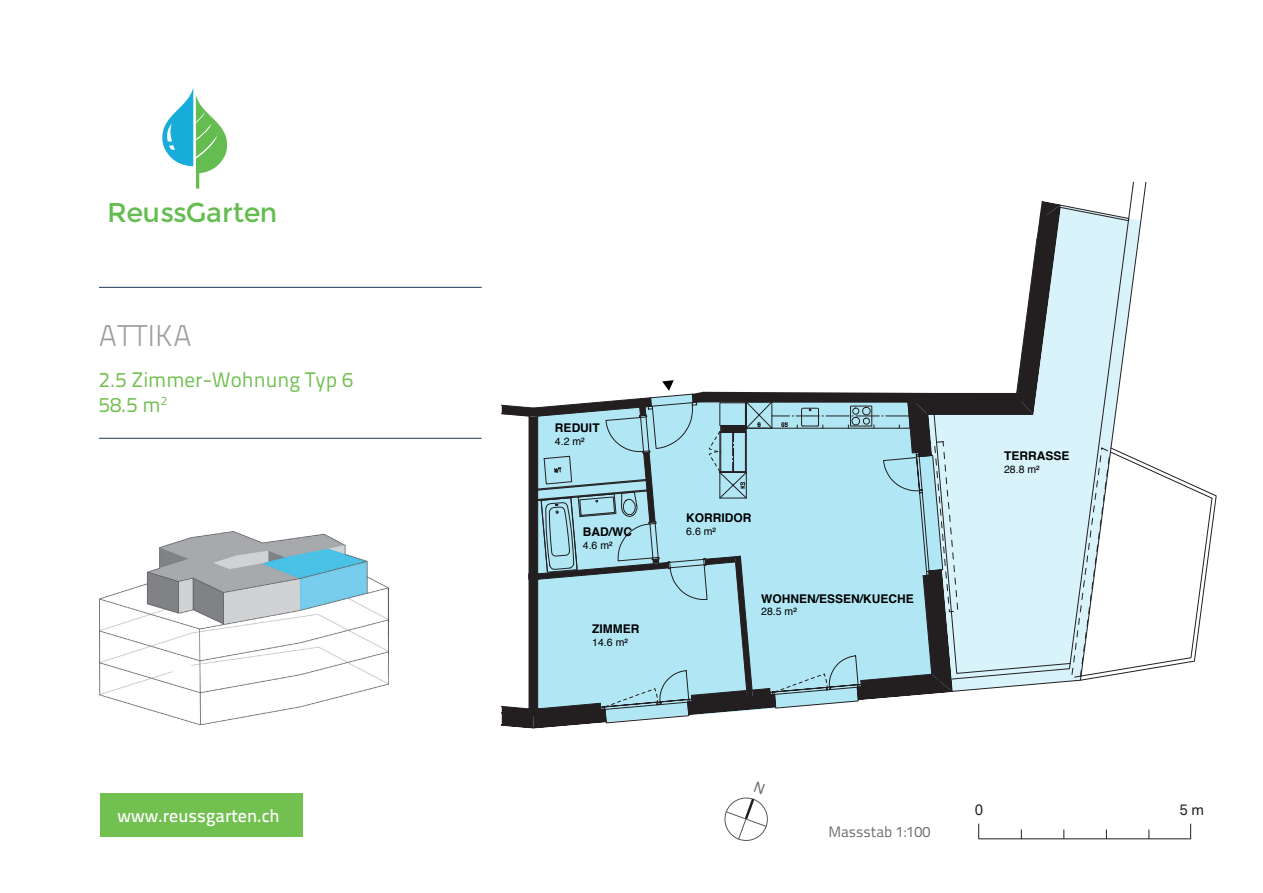
<style>
.page{position:relative;width:1263px;height:893px;background:#fff}
.page>*{position:absolute;margin:0;border:0;box-sizing:border-box;transform-origin:0 0}
.t1{font:30px "Titillium Text 25 L 250 wt";letter-spacing:.01em;color:#9d9fa2}
.t2{font:27.15px "Montserrat";letter-spacing:-.01em;color:#65bd51}
.t3{font:21px/25.5px "Titillium Text 25 L 400 wt";color:#71c050}
.t4{font:18px "Titillium Text 25 L 600 wt";color:#fff}
.t5{font:15px "Titillium Text 25 L 400 wt";color:#6c6d70}
.t6{font:15px "Akkurat";color:#231f20}
.t7{font:700 12px "Helvetica";color:#000001}
.t8{font:10.5px "Helvetica";color:#000001}
</style>
<div class="page">
<svg style="left:162px;top:87px;width:66px;height:102px"></svg>
<hr style="left:99px;top:287px;width:383px;height:1px;background:#1d3957">
<hr style="left:99px;top:438px;width:383px;height:1px;background:#1d3957">
<div style="left:100px;top:793px;width:203px;height:44px;background:#71c050"></div>
<img style="left:100px;top:531px;width:288px;height:194px">
<hr style="left:978px;top:838px;width:213px;height:1px;background:#231f20">
<svg style="left:978px;top:824px;width:1px;height:15px"></svg>
<svg style="left:1190px;top:824px;width:1px;height:15px"></svg>
<svg style="left:502px;top:183px;width:714px;height:545px"></svg>
<svg style="left:724px;top:797px;width:44px;height:44px"></svg>
<h2 class="t2" style="left:107px;top:195px;width:172px">ReussGarten</h2>
<h1 class="t1" style="left:99px;top:313px;width:94px">ATTIKA</h1>
<h3 class="t3" style="left:99px;top:366px;width:256px">2.5 Zimmer-Wohnung Typ 6<br>58.5 m<sup>2</sup></h3>
<h3 class="t4" style="left:118px;top:802px;width:164px">www.reussgarten.ch</h3>
<p class="t7" style="left:555px;top:423px;width:46px">REDUIT</p>
<p class="t8" style="left:555px;top:437px;width:31px">4.2 m²</p>
<p class="t7" style="left:583px;top:527px;width:51px">BAD/WC</p>
<p class="t8" style="left:583px;top:541px;width:31px">4.6 m²</p>
<p class="t7" style="left:592px;top:624px;width:49px">ZIMMER</p>
<p class="t8" style="left:592px;top:638px;width:37px">14.6 m²</p>
<p class="t7" style="left:686px;top:513px;width:67px">KORRIDOR</p>
<p class="t8" style="left:686px;top:527px;width:31px">6.6 m²</p>
<p class="t7" style="left:761px;top:593px;width:154px">WOHNEN/ESSEN/KUECHE</p>
<p class="t8" style="left:761px;top:607px;width:37px">28.5 m²</p>
<p class="t7" style="left:1004px;top:451px;width:67px">TERRASSE</p>
<p class="t8" style="left:1004px;top:465px;width:37px">28.8 m²</p>
<p class="t5" style="left:828px;top:821px;width:103px">Massstab 1:100</p>
<p class="t6" style="left:975px;top:800px;width:10px">0</p>
<p class="t6" style="left:1179px;top:800px;width:27px">5 m</p>
</div>
